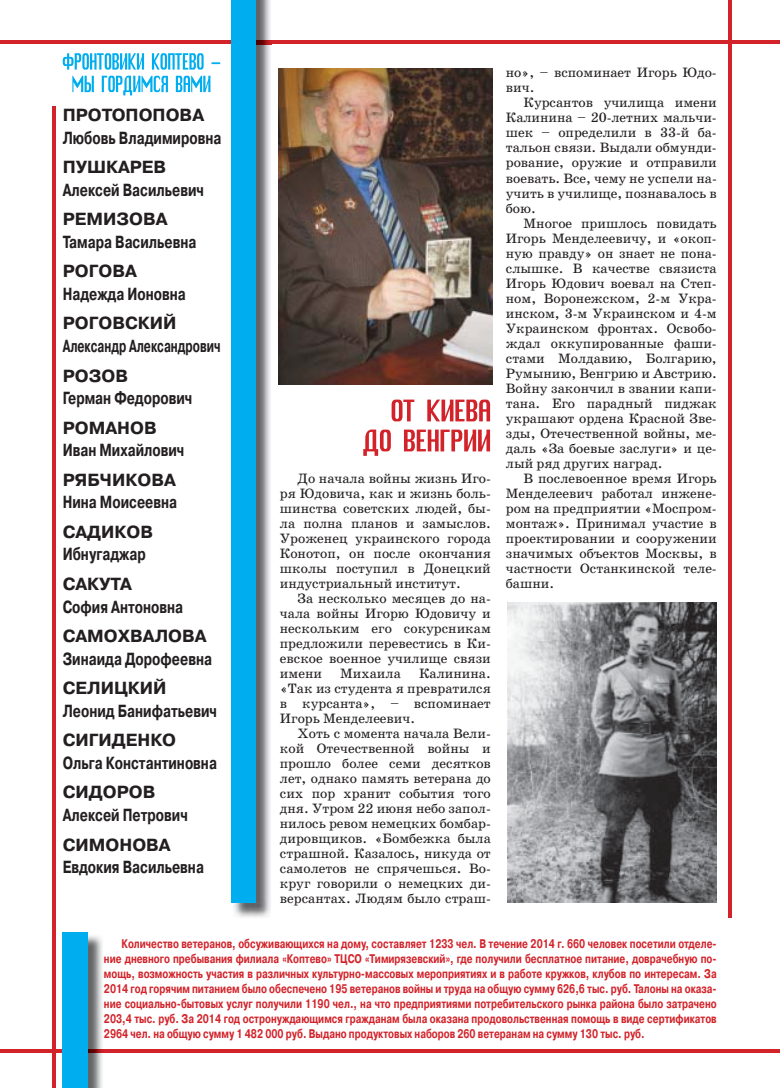
<style>
.page{position:relative;width:780px;height:1088px;background:#fff}
.page>*{position:absolute;margin:0;border:0;box-sizing:border-box;transform-origin:0 0}
.t1{font:700 17.5px/22.5px "Pragmatica C";color:#231f20}
.t2{font:13.75px/15px "School Book C";color:#231f20;text-align:justify}
.t3{font:700 12.5px/15px "Pragmatica C";color:#d2232a;text-align:justify;scale:.75 1}
</style>
<div class="page">
<hr style="left:0;top:1049px;width:780px;height:3px;background:#d2232a">
<hr style="left:52px;top:106px;width:3px;height:981px;background:#d2232a">
<img style="left:88px;top:935px;width:15px;height:152px">
<img style="left:88px;top:1049px;width:15px;height:3px">
<div style="left:63px;top:932px;width:25px;height:155px;background:#00aeef"></div>
<hr style="left:0;top:40px;width:780px;height:4px;background:#d2232a">
<hr style="left:728px;top:0;width:4px;height:917px;background:#d2232a">
<img style="left:233px;top:0;width:38px;height:918px">
<img style="left:256px;top:40px;width:15px;height:4px">
<div style="left:231px;top:0;width:25px;height:902px;background:#00aeef"></div>
<svg style="left:72px;top:76px;width:138px;height:19px"></svg>
<svg style="left:63px;top:53px;width:157px;height:17px"></svg>
<svg style="left:363px;top:429px;width:127px;height:27px"></svg>
<svg style="left:392px;top:399px;width:98px;height:22px"></svg>
<img style="left:278px;top:69px;width:215px;height:316px">
<img style="left:507px;top:602px;width:210px;height:300px">
<p class="t1" style="left:63px;top:106px;width:160px">ПРОТОПОПОВА<br>Любовь Владимировна</p>
<p class="t1" style="left:63px;top:158px;width:143px">ПУШКАРЕВ<br>Алексей Васильевич</p>
<p class="t1" style="left:63px;top:210px;width:135px">РЕМИЗОВА<br>Тамара Васильевна</p>
<p class="t1" style="left:63px;top:262px;width:125px">РОГОВА<br>Надежда Ионовна</p>
<p class="t1" style="left:63px;top:314px;width:159px">РОГОВСКИЙ<br>Александр Александрович</p>
<p class="t1" style="left:63px;top:366px;width:131px">РОЗОВ<br>Герман Федорович</p>
<p class="t1" style="left:63px;top:418px;width:123px">РОМАНОВ<br>Иван Михайлович</p>
<p class="t1" style="left:63px;top:470px;width:116px">РЯБЧИКОВА<br>Нина Моисеевна</p>
<p class="t1" style="left:63px;top:522px;width:92px">САДИКОВ<br>Ибнугаджар</p>
<p class="t1" style="left:63px;top:574px;width:122px">САКУТА<br>София Антоновна</p>
<p class="t1" style="left:63px;top:626px;width:151px">САМОХВАЛОВА<br>Зинаида Дорофеевна</p>
<p class="t1" style="left:63px;top:678px;width:156px">СЕЛИЦКИЙ<br>Леонид Банифатьевич</p>
<p class="t1" style="left:63px;top:731px;width:156px">СИГИДЕНКО<br>Ольга Константиновна</p>
<p class="t1" style="left:63px;top:783px;width:127px">СИДОРОВ<br>Алексей Петрович</p>
<p class="t1" style="left:63px;top:835px;width:143px">СИМОНОВА<br>Евдокия Васильевна</p>
<p class="t2" style="left:280px;top:472px;width:212px;text-indent:18px">До начала войны жизнь Иго&shy;ря Юдовича, как и жизнь боль&shy;шинства советских людей, бы&shy;ла полна планов и замыслов.<br>Уроженец украинского города Конотоп, он после окончания школы поступил в Донецкий индустриальный институт.</p>
<p class="t2" style="left:280px;top:592px;width:212px;text-indent:18px">За несколько месяцев до на&shy;чала войны Игорю Юдовичу и нескольким его сокурсникам предложили перевестись в Ки&shy;евское военное училище связи имени</p>
<p class="t2" style="left:280px;top:667px;width:212px;text-indent:139px">Калинина. «Так из студента я превратился в курсанта», – вспоминает Игорь Менделеевич.</p>
<p class="t2" style="left:280px;top:727px;width:212px;text-indent:18px">Хоть с момента начала Вели&shy;кой Отечественной войны и прошло более семи десятков лет, однако память ветерана до сих пор хранит события того дня. Утром 22 июня небо запол&shy;нилось ревом немецких бомбар&shy;дировщиков. «Бомбежка была страшной. Казалось, никуда от самолетов не спрячешься. Во&shy;круг говорили о немецких ди&shy;версантах. Людям было страш-</p>
<p class="t2" style="left:340px;top:667px;width:62px">Михаила</p>
<p class="t2" style="left:506px;top:67px;width:212px">но», – вспоминает Игорь Юдо&shy;вич.</p>
<p class="t2" style="left:506px;top:97px;width:212px;text-indent:18px">Курсантов училища имени Калинина – 20-летних мальчи&shy;шек – определили в 33-й ба&shy;тальон связи. Выдали обмунди&shy;рование, оружие и отправили воевать. Все, чему не успели на&shy;учить в училище, познавалось в бою.</p>
<p class="t2" style="left:506px;top:217px;width:212px;text-indent:18px">Многое пришлось повидать Игорь Менделеевичу, и «окоп&shy;ную правду» он знает не пона&shy;слышке. В качестве связиста Игорь Юдович воевал на Степ&shy;ном, Воронежском, 2-м Укра&shy;инском, 3-м Украинском и 4-м Украинском фронтах. Освобо&shy;ждал оккупированные фаши&shy;стами Молдавию, Болгарию, Румынию, Венгрию и Австрию.<br>Войну закончил в звании капи&shy;тана. Его парадный пиджак украшают ордена Красной Зве&shy;зды, Отечественной войны, ме&shy;даль «За боевые заслуги» и це&shy;лый ряд других наград.</p>
<p class="t2" style="left:506px;top:472px;width:212px;text-indent:18px">В послевоенное время Игорь Менделеевич работал инжене&shy;ром на предприятии «Моспром&shy;монтаж». Принимал участие в проектировании и сооружении значимых объектов Москвы, в частности Останкинской теле&shy;башни.</p>
<p class="t3" style="left:104px;top:937px;width:819px;text-indent:18px">Количество ветеранов, обсуживающихся на дому, составляет 1233 чел. В течение 2014 г. 660 человек посетили отделе&shy;ние дневного пребывания филиала «Коптево» ТЦСО «Тимирязевский», где получили бесплатное питание, доврачебную по&shy;мощь, возможность участия в различных культурно-массовых мероприятиях и в работе кружков, клубов по интересам. За 2014 год горячим питанием было обеспечено 195 ветеранов войны и труда на общую сумму 626,6 тыс. руб. Талоны на оказа&shy;ние социально-бытовых услуг получили 1190 чел., на что предприятиями потребительского рынка района было затрачено 203,4 тыс. руб. За 2014 год остронуждающимся гражданам была оказана продовольственная помощь в виде сертификатов 2964 чел. на общую сумму 1 482 000 руб. Выдано продуктовых наборов 260 ветеранам на сумму 130 тыс. руб.</p>
</div>
